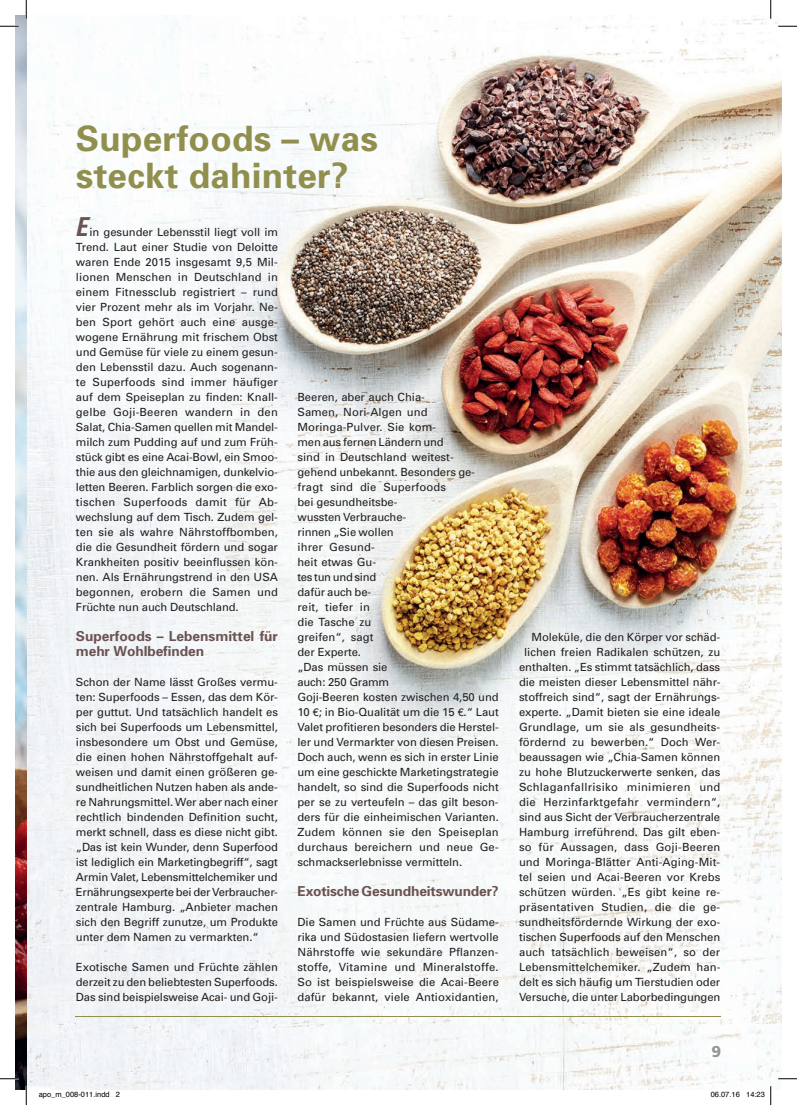
<style>
.page{position:relative;width:797px;height:1105px;background:#fff}
.page>*{position:absolute;margin:0;border:0;box-sizing:border-box;transform-origin:0 0}
.t1{font:700 35px/37.5px "Univers";letter-spacing:.01em;color:#918f4e}
.t2{font:italic 700 27.5px "Officina Sans";color:#6b5351}
.t3{font:900 15.75px "Frutiger";color:#939598}
.t4{font:700 13.75px/15px "Univers";letter-spacing:-.005em;color:#6b5351}
.t5{font:11.25px/15px "Univers";letter-spacing:-.005em;color:#231f20;text-align:justify}
.t6{font:7.5px "Helvetica";color:#000}
.s1{font-family:"Helvetica Neue";font-size:10.62px}
</style>
<div class="page">
<img style="left:16px;top:16px;width:765px;height:1073px">
<hr style="left:76px;top:1016px;width:645px;height:1px;background:#918f4e">
<svg style="left:0;top:25px;width:19px;height:2px"></svg>
<svg style="left:778px;top:25px;width:19px;height:2px"></svg>
<svg style="left:0;top:1078px;width:19px;height:1px"></svg>
<svg style="left:778px;top:1078px;width:19px;height:1px"></svg>
<svg style="left:25px;top:0;width:2px;height:19px"></svg>
<svg style="left:25px;top:1086px;width:2px;height:19px"></svg>
<svg style="left:770px;top:0;width:1px;height:19px"></svg>
<svg style="left:746px;top:1086px;width:25px;height:19px"></svg>
<h1 class="t1" style="left:76px;top:120px;width:303px">Superfoods – was steckt dahinter?</h1>
<h2 class="t2" style="left:76px;top:210px;width:15px">E</h2>
<p class="t5" style="left:76px;top:225px;width:204px;text-indent:14px">in gesunder Lebensstil liegt voll im Trend. Laut einer Studie von Deloitte waren Ende 2015 insgesamt 9,5 Mil&shy;lionen Menschen in Deutschland in einem Fitnessclub registriert – rund vier Prozent mehr als im Vorjahr. Ne&shy;ben Sport gehört auch eine ausge&shy;wogene Ernährung mit frischem Obst und Gemüse für viele zu einem gesun&shy;den Lebensstil dazu. Auch sogenann&shy;te Superfoods sind immer häufiger auf dem Speiseplan zu finden: Knall&shy;gelbe Goji-Beeren wandern in den Salat, Chia-Samen quellen mit Mandel&shy;milch zum Pudding auf und zum Früh&shy;stück gibt es eine Acai-Bowl, ein Smoo&shy;thie aus den gleichnamigen, dunkelvio&shy;letten Beeren. Farblich sorgen die exo&shy;tischen Superfoods damit für Ab&shy;wechslung auf dem Tisch. Zudem gel&shy;ten sie als wahre Nährstoffbomben, die die Gesundheit fördern und sogar Krankheiten positiv beeinflussen kön&shy;nen. Als Ernährungstrend in den USA begonnen, erobern die Samen und Früchte nun auch Deutschland.</p>
<p class="t4" style="left:76px;top:629px;width:204px">Superfoods – Lebensmittel für mehr Wohlbefinden</p>
<p class="t5" style="left:76px;top:675px;width:204px">Schon der Name lässt Großes vermu&shy;ten: Superfoods – Essen, das dem Kör&shy;per guttut. Und tatsächlich handelt es sich bei Superfoods um Lebensmittel, insbesondere um Obst und Gemüse, die einen hohen Nährstoffgehalt auf&shy;weisen und damit einen größeren ge&shy;sundheitlichen Nutzen haben als ande&shy;re Nahrungsmittel. Wer aber nach einer rechtlich bindenden Definition sucht, merkt schnell, dass es diese nicht gibt. „Das ist kein Wunder, denn Superfood ist lediglich ein Marketingbegriff“, sagt Armin Valet, Lebensmittelchemiker und Ernährungsexperte bei der Verbraucher&shy;zentrale Hamburg. „Anbieter machen sich den Begriff zunutze, um Produkte unter dem Namen zu vermarkten.“</p>
<p class="t5" style="left:76px;top:960px;width:203px">Exotische Samen und Früchte zählen derzeit zu den beliebtesten Superfoods.<br>Das sind beispielsweise Acai- und Goji-</p>
<p class="t5" style="left:297px;top:390px;width:203px;text-align:left">Beeren, aber auch Chia-<br>Samen, Nori-Algen und<br>Moringa-Pulver. Sie kom-<br>men aus fernen Ländern und<br>sind in Deutschland weitest-<br>gehend unbekannt. Besonders ge&shy;fragt sind die Superfoods<br>bei gesundheitsbe-<br>wussten Verbrauche-<br>rinnen „Sie wollen<br>ihrer Gesund-<br>heit etwas Gu-<br>tes tun und sind<br>dafür auch be-<br>reit, tiefer in<br>die Tasche zu<br>greifen“, sagt<br>der Experte.<br>„Das müssen sie<br>auch: 250 Gramm<br>Goji-Beeren kosten zwischen 4,50 und<br>10 <span class="s1">€</span>; in Bio-Qualität um die 15 <span class="s1">€</span>.“ Laut<br>Valet profitieren besonders die Herstel&shy;ler und Vermarkter von diesen Preisen.<br>Doch auch, wenn es sich in erster Linie um eine geschickte Marketingstrategie handelt, so sind die Superfoods nicht per se zu verteufeln – das gilt beson&shy;ders für die einheimischen Varianten.<br>Zudem können sie den Speiseplan durchaus bereichern und neue Ge&shy;schmackserlebnisse vermitteln.</p>
<p class="t4" style="left:297px;top:884px;width:203px">Exotische Gesundheitswunder?</p>
<p class="t5" style="left:297px;top:915px;width:203px">Die Samen und Früchte aus Südame&shy;rika und Südostasien liefern wertvolle Nährstoffe wie sekundäre Pflanzen&shy;stoffe, Vitamine und Mineralstoffe.<br>So ist beispielsweise die Acai-Beere dafür bekannt, viele Antioxidantien,</p>
<p class="t5" style="left:519px;top:630px;width:203px;text-align:right">Moleküle, die den Körper vor schäd&shy;lichen freien Radikalen schützen, zu enthalten. „Es stimmt tatsächlich, dass die meisten dieser Lebensmittel nähr&shy;stoffreich sind“, sagt der Ernährungs&shy;experte. „Damit bieten sie eine ideale Grundlage, um sie als gesundheits&shy;fördernd zu bewerben.“ Doch Wer&shy;beaussagen wie „Chia-Samen können zu hohe Blutzuckerwerte senken, das Schlaganfallrisiko minimieren und die Herzinfarktgefahr vermindern“, sind aus Sicht der Verbraucherzentrale Hamburg irreführend. Das gilt eben&shy;so für Aussagen, dass Goji-Beeren und Moringa-Blätter Anti-Aging-Mit&shy;tel seien und Acai-Beeren vor Krebs schützen würden. „Es gibt keine re&shy;präsentativen Studien, die die ge&shy;sundheitsfördernde Wirkung der exo&shy;tischen Superfoods auf den Menschen auch tatsächlich beweisen“, so der Lebensmittelchemiker. „Zudem han&shy;delt es sich häufig um Tierstudien oder Versuche, die unter Laborbedingungen</p>
<h3 class="t3" style="left:711px;top:1042px;width:11px">9</h3>
<p class="t6" style="left:39px;top:1089px;width:83px">apo_m_008-011.indd 2</p>
<p class="t6" style="left:710px;top:1089px;width:56px">06.07.16 14:23</p>
</div>
